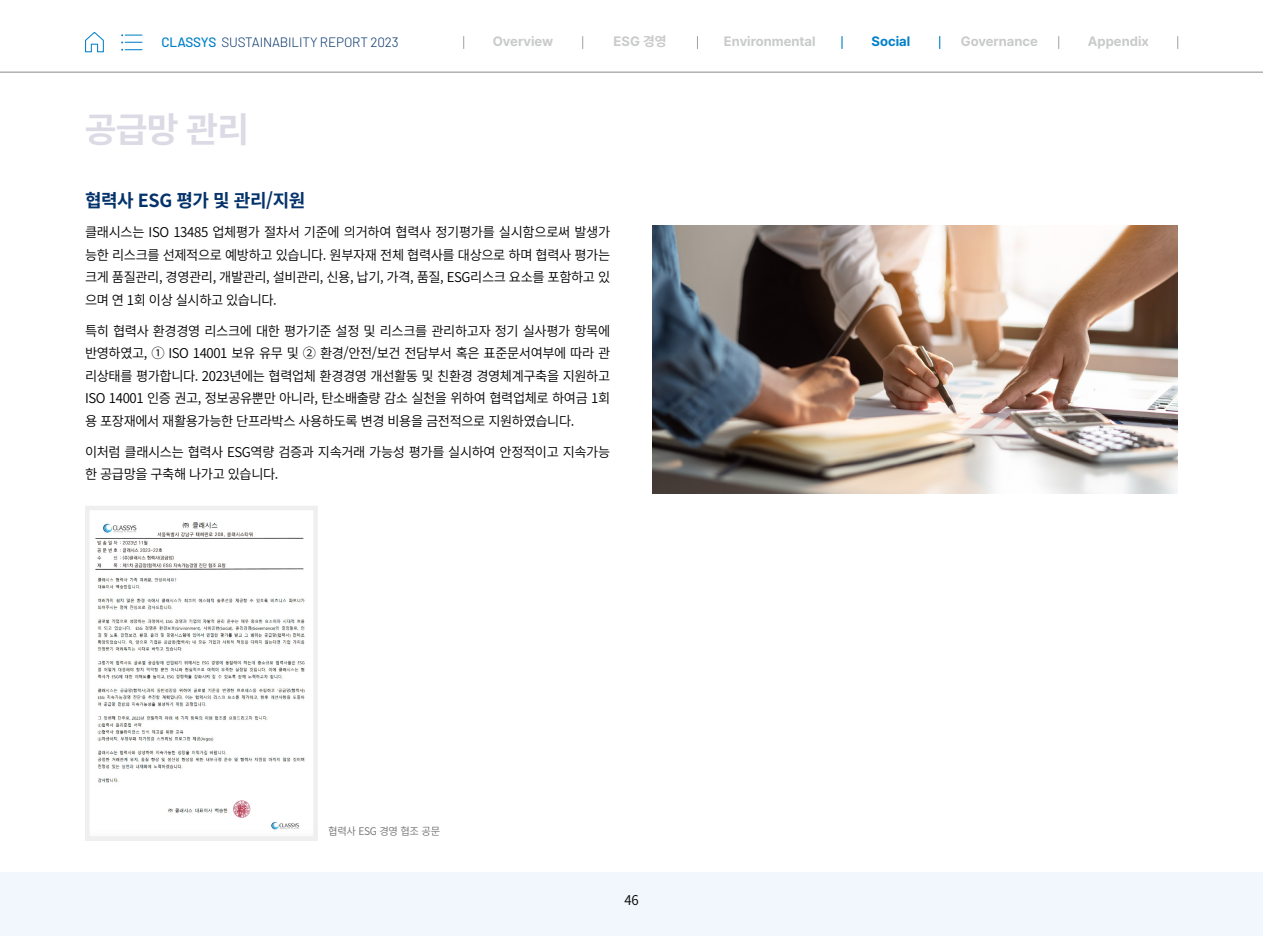
<style>
.page{position:relative;width:1263px;height:936px;background:#fff}
.page>*{position:absolute;margin:0;border:0;box-sizing:border-box;transform-origin:0 0}
.t1{font:700 36px "Pretendard";color:#dbdae5}
.t2{font:700 18px "Noto Sans CJ Kkr";letter-spacing:-.025em;color:#04326a}
.t3{font:600 13.5px/22.5px "Noto Sans CJ Kkr";letter-spacing:-.03em;color:#000;text-align:justify}
.t4{font:700 13.5px "Pretendard";color:#c9caca}
.t5{font:300 13.5px "Barlow";letter-spacing:-.01em;color:#04326a}
.t6{font:700 13.5px "Pretendard";color:#0080c9}
.t7{font:600 10.5px "Noto Sans CJ Kkr";letter-spacing:-.025em;color:#727171}
.s1{font-weight:500;color:#0080c9}
</style>
<div class="page">
<img style="left:653px;top:225px;width:525px;height:268px">
<hr style="left:0;top:72px;width:1263px;height:1px;background:#898989">
<svg style="left:85px;top:32px;width:19px;height:21px"></svg>
<svg style="left:121px;top:34px;width:21px;height:2px"></svg>
<svg style="left:121px;top:42px;width:21px;height:1px"></svg>
<svg style="left:121px;top:49px;width:21px;height:2px"></svg>
<svg style="left:463px;top:36px;width:1px;height:13px"></svg>
<svg style="left:1177px;top:36px;width:1px;height:13px"></svg>
<svg style="left:1058px;top:36px;width:1px;height:13px"></svg>
<svg style="left:939px;top:36px;width:1px;height:13px"></svg>
<svg style="left:841px;top:36px;width:1px;height:13px"></svg>
<svg style="left:697px;top:36px;width:1px;height:13px"></svg>
<svg style="left:582px;top:36px;width:1px;height:13px"></svg>
<div style="left:0;top:872px;width:1263px;height:63px;background:#f1f7fc"></div>
<img style="left:95px;top:522px;width:210px;height:308px">
<div style="left:85px;top:505px;width:233px;height:335px;border:4px solid #efefef"></div>
<p class="t5" style="left:162px;top:32px;width:239px"><span class="s1">CLASSYS</span> SUSTAINABILITY REPORT 2023</p>
<p class="t4" style="left:493px;top:33px;width:62px">Overview</p>
<p class="t4" style="left:614px;top:33px;width:54px">ESG 경영</p>
<p class="t4" style="left:724px;top:33px;width:93px">Environmental</p>
<p class="t6" style="left:872px;top:33px;width:40px">Social</p>
<p class="t4" style="left:961px;top:33px;width:79px">Governance</p>
<p class="t4" style="left:1088px;top:33px;width:63px">Appendix</p>
<h1 class="t1" style="left:85px;top:109px;width:165px">공급망 관리</h1>
<h2 class="t2" style="left:85px;top:190px;width:222px">협력사 ESG 평가 및 관리/지원</h2>
<p class="t3" style="left:85px;top:221px;width:527px">클래시스는 ISO 13485 업체평가 절차서 기준에 의거하여 협력사 정기평가를 실시함으로써 발생가 능한 리스크를 선제적으로 예방하고 있습니다. 원부자재 전체 협력사를 대상으로 하며 협력사 평가는 크게 품질관리, 경영관리, 개발관리, 설비관리, 신용, 납기, 가격, 품질, ESG리스크 요소를 포함하고 있 으며 연 1회 이상 실시하고 있습니다.</p>
<p class="t3" style="left:85px;top:320px;width:527px">특히 협력사 환경경영 리스크에 대한 평가기준 설정 및 리스크를 관리하고자 정기 실사평가 항목에 반영하였고, ① ISO 14001 보유 유무 및 ② 환경/안전/보건 전담부서 혹은 표준문서여부에 따라 관 리상태를 평가합니다. 2023년에는 협력업체 환경경영 개선활동 및 친환경 경영체계구축을 지원하고 ISO 14001 인증 권고, 정보공유뿐만 아니라, 탄소배출량 감소 실천을 위하여 협력업체로 하여금 1회 용 포장재에서 재활용가능한 단프라박스 사용하도록 변경 비용을 금전적으로 지원하였습니다.</p>
<p class="t3" style="left:85px;top:441px;width:527px">이처럼 클래시스는 협력사 ESG역량 검증과 지속거래 가능성 평가를 실시하여 안정적이고 지속가능 한 공급망을 구축해 나가고 있습니다.</p>
<p class="t7" style="left:328px;top:824px;width:114px">협력사 ESG 경영 협조 공문</p>
<p class="t3" style="left:624px;top:889px;width:16px">46</p>
</div>
